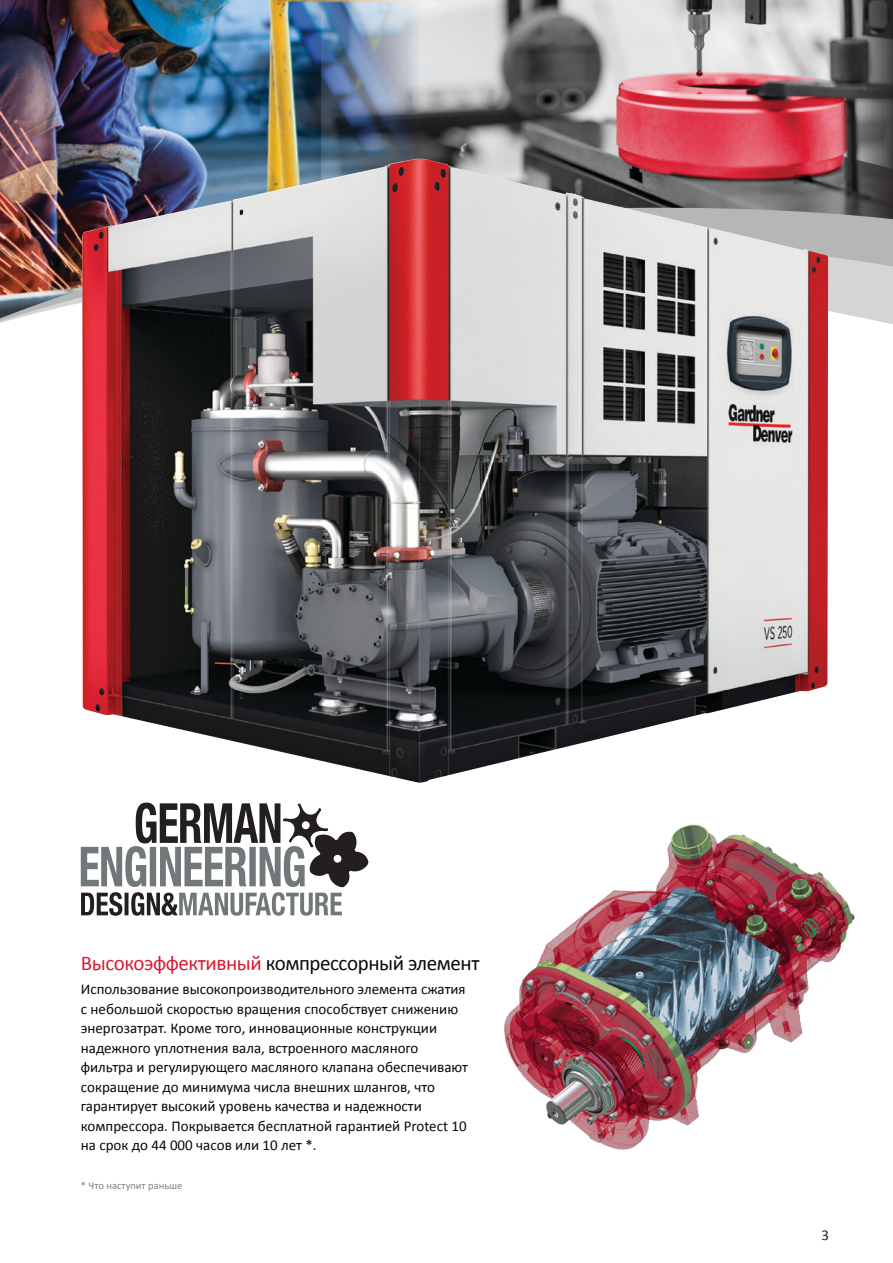
<style>
.page{position:relative;width:893px;height:1263px;background:#fff}
.page>*{position:absolute;margin:0;border:0;box-sizing:border-box;transform-origin:0 0}
.t1{font:21px "Calibri";letter-spacing:-.02em;color:#06090d}
.t2{font:15px/19.5px "Calibri";color:#06090d}
.t3{font:15px "Calibri";color:#231f20}
.t4{font:10.5px "Calibri";color:#7c8281}
.s1{color:#da1a32}
</style>
<div class="page">
<img style="left:419px;top:0;width:474px;height:156px">
<img style="left:0;top:0;width:419px;height:156px">
<img style="left:0;top:156px;width:893px;height:169px">
<img style="left:504px;top:824px;width:351px;height:326px">
<svg style="left:81px;top:802px;width:288px;height:114px"></svg>
<img style="left:82px;top:159px;width:746px;height:624px">
<h1 class="t1" style="left:81px;top:950px;width:400px"><span class="s1">Высокоэффективный</span> компрессорный элемент</h1>
<p class="t2" style="left:81px;top:979px;width:389px">Использование высокопроизводительного элемента сжатия с небольшой скоростью вращения способствует снижению энергозатрат. Кроме того, инновационные конструкции надежного уплотнения вала, встроенного масляного фильтра и регулирующего масляного клапана обеспечивают сокращение до минимума числа внешних шлангов, что гарантирует высокий уровень качества и надежности компрессора. Покрывается бесплатной гарантией Protect 10 на срок до 44 000 часов или 10 лет *.</p>
<p class="t4" style="left:81px;top:1179px;width:103px">* Что наступит раньше</p>
<p class="t3" style="left:822px;top:1225px;width:9px">3</p>
</div>
